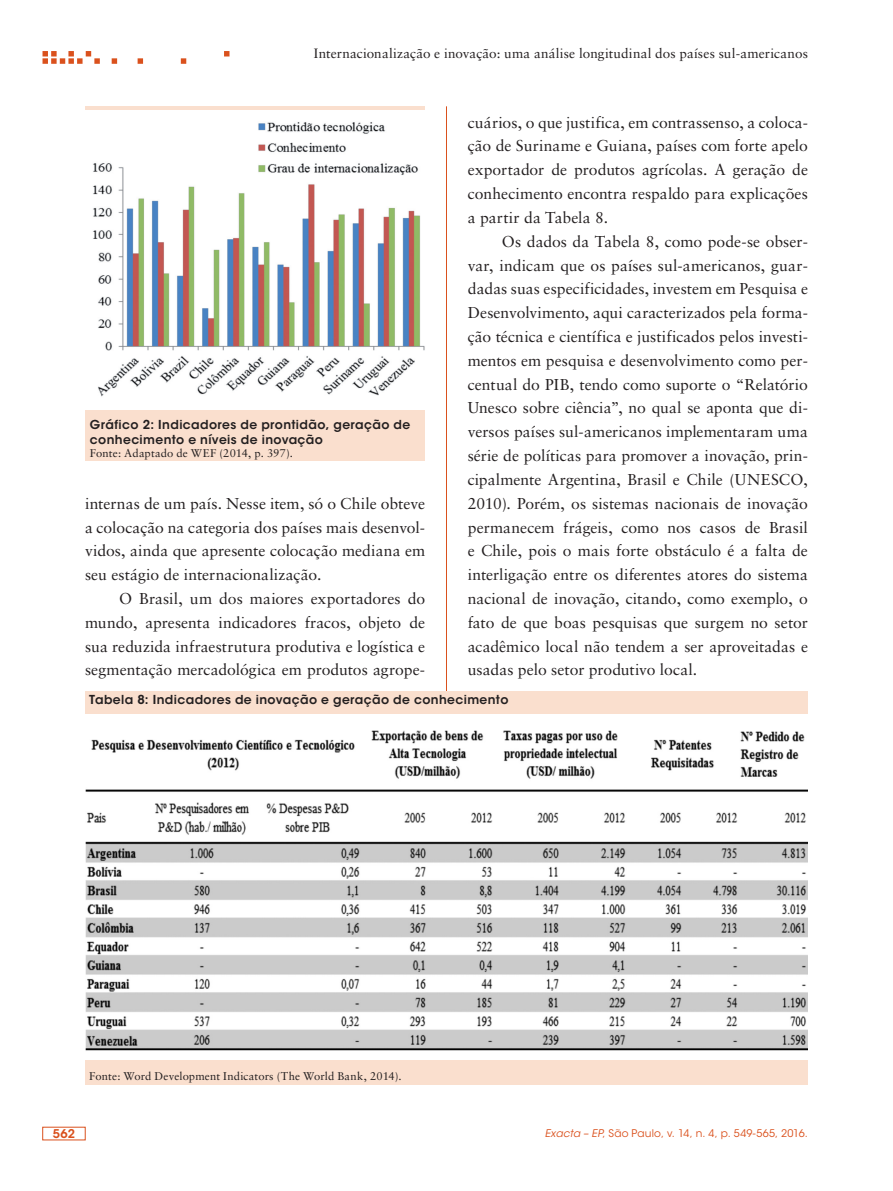
<style>
.page{position:relative;width:893px;height:1191px;background:#fff}
.page>*{position:absolute;margin:0;border:0;box-sizing:border-box;transform-origin:0 0}
.ex_Normal{font:15.75px/23.9px "Sabon LT Std";color:#231f20;text-align:justify}
.t1{font:13.5px "Sabon LT Std";letter-spacing:.015em;color:#231f20}
.ex_Tabela_-_titulo{font:600 12.3px/14.7px "ITC Avant Garde Std";letter-spacing:.03em;color:#231f20}
.t2{font:600 12px "ITC Avant Garde Std";color:#da511d}
.ex_Tabela_-_nota{font:11.25px "Sabon LT Std";letter-spacing:.01em;color:#231f20}
.t3{font:10.5px "ITC Avant Garde Std";letter-spacing:.02em;color:#da511d}
.s1{font-style:italic}
</style>
<div class="page">
<hr style="left:446px;top:106px;width:1px;height:978px;background:#da511d">
<svg style="left:43px;top:51px;width:186px;height:13px"></svg>
<div style="left:86px;top:106px;width:339px;height:355px;background:#fadfce"></div>
<div style="left:85px;top:111px;width:341px;height:299px;background:#fff"></div>
<img style="left:93px;top:122px;width:332px;height:275px">
<div style="left:85px;top:691px;width:723px;height:393px;background:#fadfce"></div>
<div style="left:85px;top:714px;width:723px;height:345px;background:#fff"></div>
<img style="left:85px;top:730px;width:723px;height:321px">
<p class="t1" style="left:314px;top:45px;width:496px">Internacionalização e inovação: uma análise longitudinal dos países sul-americanos</p>
<p class="ex_Tabela_-_titulo" style="left:90px;top:417px;width:322px">Gráfico 2: Indicadores de prontidão, geração de conhecimento e níveis de inovação</p>
<p class="ex_Tabela_-_nota" style="left:90px;top:446px;width:205px">Fonte: Adaptado de WEF (2014, p. 397).</p>
<p class="ex_Normal" style="left:85px;top:491px;width:342px">internas de um país. Nesse item, só o Chile obteve a colocação na categoria dos países mais desenvol&shy;vidos, ainda que apresente colocação mediana em seu estágio de internacionalização.</p>
<p class="ex_Normal" style="left:85px;top:586px;width:342px;text-indent:34px">O Brasil, um dos maiores exportadores do mundo, apresenta indicadores fracos, objeto de sua reduzida infraestrutura produtiva e logística e segmentação mercadológica em produtos agrope-</p>
<p class="ex_Normal" style="left:468px;top:110px;width:342px">cuários, o que justifica, em contrassenso, a coloca&shy;ção de Suriname e Guiana, países com forte apelo exportador de produtos agrícolas. A geração de conhecimento encontra respaldo para explicações a partir da Tabela 8.</p>
<p class="ex_Normal" style="left:468px;top:229px;width:342px;text-indent:34px">Os dados da Tabela 8, como pode-se obser&shy;var, indicam que os países sul-americanos, guar&shy;dadas suas especificidades, investem em Pesquisa e Desenvolvimento, aqui caracterizados pela forma&shy;ção técnica e científica e justificados pelos investi&shy;mentos em pesquisa e desenvolvimento como per&shy;centual do PIB, tendo como suporte o “Relatório Unesco sobre ciência”, no qual se aponta que di&shy;versos países sul-americanos implementaram uma série de políticas para promover a inovação, prin&shy;cipalmente Argentina, Brasil e Chile (UNESCO, 2010). Porém, os sistemas nacionais de inovação permanecem frágeis, como nos casos de Brasil e Chile, pois o mais forte obstáculo é a falta de interligação entre os diferentes atores do sistema nacional de inovação, citando, como exemplo, o fato de que boas pesquisas que surgem no setor acadêmico local não tendem a ser aproveitadas e usadas pelo setor produtivo local.</p>
<p class="ex_Tabela_-_titulo" style="left:89px;top:692px;width:421px">Tabela 8: Indicadores de inovação e geração de conhecimento</p>
<p class="ex_Tabela_-_nota" style="left:89px;top:1069px;width:314px">Fonte: Word Development Indicators (The World Bank, 2014).</p>
<p class="t2" style="left:53px;top:1126px;width:23px">562</p>
<p class="t3" style="left:545px;top:1127px;width:264px"><span class="s1">Exacta – EP</span>, São Paulo, v. 14, n. 4, p. 549-565, 2016.</p>
</div>
